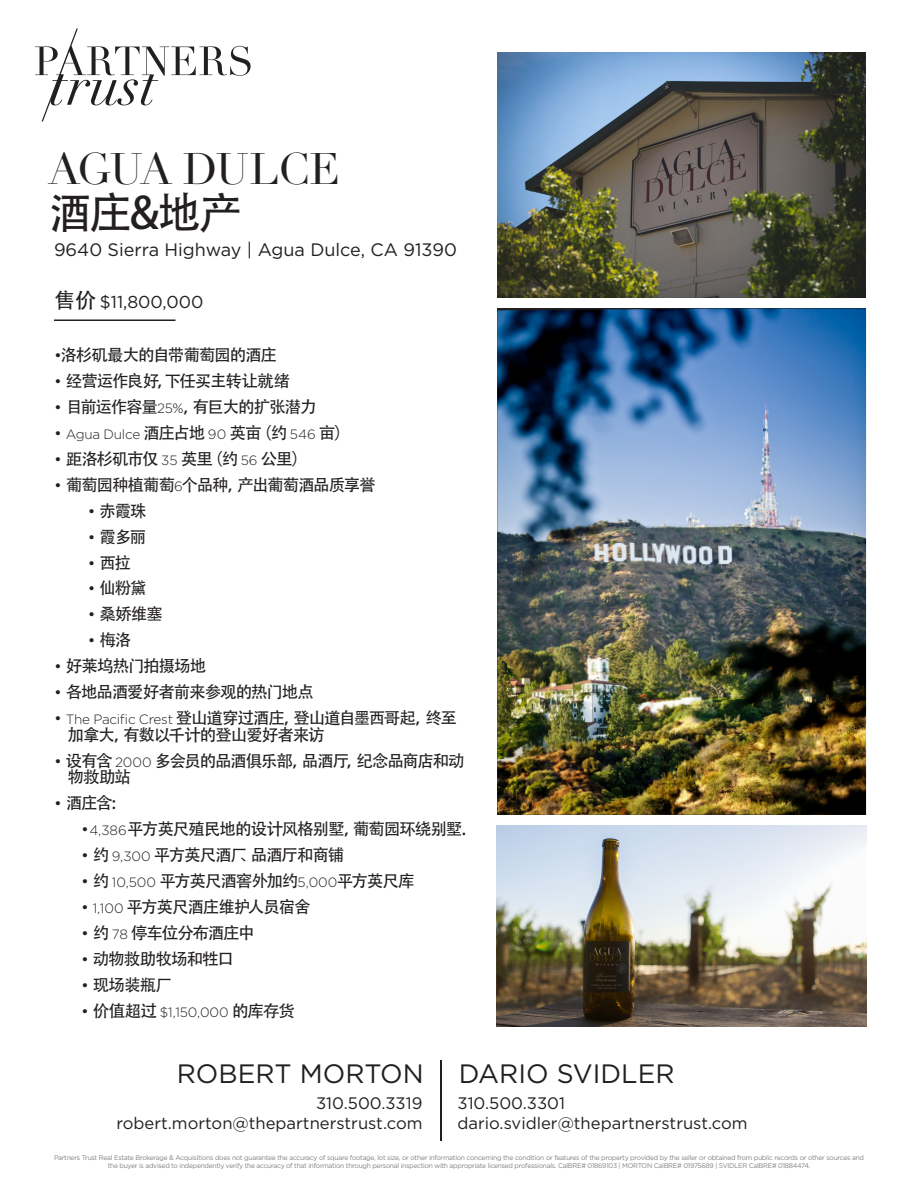
<style>
.page{position:relative;width:918px;height:1188px;background:#fff}
.page>*{position:absolute;margin:0;border:0;box-sizing:border-box;transform-origin:0 0}
.t1{font:80.85px "Didot LT Pro Headline";color:#231f20}
.t2{font:43.5px "Didot LT Pro";letter-spacing:-.035em;color:#231f20}
.t3{font:43.5px "Adobe Heiti Std";color:#231f20}
.t4{font:26.55px "Gotham";color:#231f20}
.t5{font:18px "Gotham";color:#231f20}
.t6{font:17.25px "Gotham";color:#231f20}
.t7{font:16.65px "Gotham";color:#231f20}
.t8{font:16.5px/16.5px "Adobe Heiti Std";letter-spacing:-.065em;color:#231f20}
.t9{font:300 13.5px "Gotham";letter-spacing:-.01em;color:#231f20}
.t10{font:6.75px/7.5px "Gotham";letter-spacing:-.04em;color:#808285;text-align:center}
.s1{font-family:"Adobe Heiti Std";font-size:21px}
.s2{font-family:"Gotham";font-weight:300}
.s3{font-family:"Gotham";font-weight:300;font-size:13.5px}
.s4{font-size:16.5px}
.s5{font-family:"Adobe Heiti Std";font-weight:400;font-size:16.5px}
</style>
<div class="page">
<img style="left:497px;top:309px;width:369px;height:506px">
<img style="left:498px;top:53px;width:367px;height:245px">
<img style="left:497px;top:826px;width:369px;height:201px">
<svg style="left:35px;top:28px;width:216px;height:94px"></svg>
<hr style="left:54px;top:320px;width:122px;height:1px;background:#231f20">
<p class="t2" style="left:48px;top:143px;width:294px">AGUA DULCE</p>
<p class="t3" style="left:48px;top:186px;width:196px">酒庄&amp;地产</p>
<p class="t5" style="left:54px;top:239px;width:405px">9640 Sierra Highway | Agua Dulce, CA 91390</p>
<p class="t6" style="left:54px;top:291px;width:151px"><span class="s1">售价</span> $11,800,000</p>
<p class="t8" style="left:54px;top:347px;width:225px"><span class="s2">•</span>洛杉矶最大的自带葡萄园的酒庄</p>
<p class="t8" style="left:54px;top:373px;width:237px"><span class="s2">•</span> 经营运作良好，下任买主转让就绪</p>
<p class="t8" style="left:54px;top:399px;width:264px"><span class="s2">•</span> 目前运作容量<span class="s3">25%</span>，有巨大的扩张潜力</p>
<p class="t9" style="left:54px;top:425px;width:298px"><span class="s4">•</span> Agua Dulce <span class="s5">酒庄占地</span> 90 <span class="s5">英亩（约</span> 546 <span class="s5">亩）</span></p>
<p class="t8" style="left:54px;top:451px;width:256px"><span class="s2">•</span> 距洛杉矶市仅 <span class="s3">35</span> 英里（约 <span class="s3">56</span> 公里）</p>
<p class="t8" style="left:54px;top:477px;width:323px"><span class="s2">•</span> 葡萄园种植葡萄<span class="s3">6</span>个品种，产出葡萄酒品质享誉</p>
<p class="t8" style="left:88px;top:503px;width:61px"><span class="s2">•</span> 赤霞珠</p>
<p class="t8" style="left:88px;top:529px;width:60px"><span class="s2">•</span> 霞多丽</p>
<p class="t8" style="left:88px;top:555px;width:45px"><span class="s2">•</span> 西拉</p>
<p class="t8" style="left:88px;top:581px;width:60px"><span class="s2">•</span> 仙粉黛</p>
<p class="t8" style="left:88px;top:607px;width:77px"><span class="s2">•</span> 桑娇维塞</p>
<p class="t8" style="left:88px;top:632px;width:45px"><span class="s2">•</span> 梅洛</p>
<p class="t8" style="left:54px;top:658px;width:154px"><span class="s2">•</span> 好莱坞热门拍摄场地</p>
<p class="t8" style="left:54px;top:684px;width:261px"><span class="s2">•</span> 各地品酒爱好者前来参观的热门地点</p>
<p class="t8" style="left:68px;top:710px;width:391px;text-indent:-14px"><span class="s2">•</span> <span class="s3">The Pacific Crest</span> 登山道穿过酒庄，登山道自墨西哥起，终至加拿大，有数以千计的登山爱好者来访</p>
<p class="t8" style="left:68px;top:753px;width:399px;text-indent:-14px"><span class="s2">•</span> 设有含 <span class="s3">2000</span> 多会员的品酒俱乐部，品酒厅，纪念品商店和动物救助站</p>
<p class="t8" style="left:54px;top:795px;width:63px"><span class="s2">•</span> 酒庄含:</p>
<p class="t8" style="left:81px;top:821px;width:386px"><span class="s2">•</span> <span class="s3">4,386</span> 平方英尺殖民地的设计风格别墅，葡萄园环绕别墅.</p>
<p class="t8" style="left:81px;top:847px;width:265px"><span class="s2">•</span> 约 <span class="s3">9,300</span> 平方英尺酒厂、品酒厅和商铺</p>
<p class="t8" style="left:81px;top:873px;width:335px"><span class="s2">•</span> 约 <span class="s3">10,500</span> 平方英尺酒窖外加约<span class="s3">5,000</span>平方英尺库</p>
<p class="t8" style="left:81px;top:899px;width:231px"><span class="s2">•</span> <span class="s3">1,100</span> 平方英尺酒庄维护人员宿舍</p>
<p class="t8" style="left:81px;top:925px;width:175px"><span class="s2">•</span> 约 <span class="s3">78</span> 停车位分布酒庄中</p>
<p class="t8" style="left:81px;top:951px;width:154px"><span class="s2">•</span> 动物救助牧场和牲口</p>
<p class="t8" style="left:81px;top:977px;width:93px"><span class="s2">•</span> 现场装瓶厂</p>
<p class="t9" style="left:81px;top:1003px;width:215px"><span class="s4">•</span> <span class="s5">价值超过</span> $1,150,000 <span class="s5">的库存货</span></p>
<p class="t4" style="left:177px;top:1057px;width:249px">ROBERT MORTON</p>
<p class="t7" style="left:316px;top:1092px;width:108px">310.500.3319</p>
<p class="t7" style="left:117px;top:1112px;width:307px">robert.morton@thepartnerstrust.com</p>
<p class="t1" style="left:432px;top:1043px;width:19px">|</p>
<p class="t4" style="left:459px;top:1057px;width:218px">DARIO SVIDLER</p>
<p class="t7" style="left:458px;top:1092px;width:109px">310.500.3301</p>
<p class="t7" style="left:458px;top:1112px;width:292px">dario.svidler@thepartnerstrust.com</p>
<p class="t10" style="left:54px;top:1154px;width:812px">Partners Trust Real Estate Brokerage &amp; Acquisitions does not guarantee the accuracy of square footage, lot size, or other information concerning the condition or features of the property provided by the seller or obtained from public records or other sources and the buyer is advised to independently verify the accuracy of that information through personal inspection with appropriate licensed professionals. CalBRE# 01869103 | MORTON CalBRE# 01975689 | SVIDLER CalBRE# 01884474.</p>
</div>
